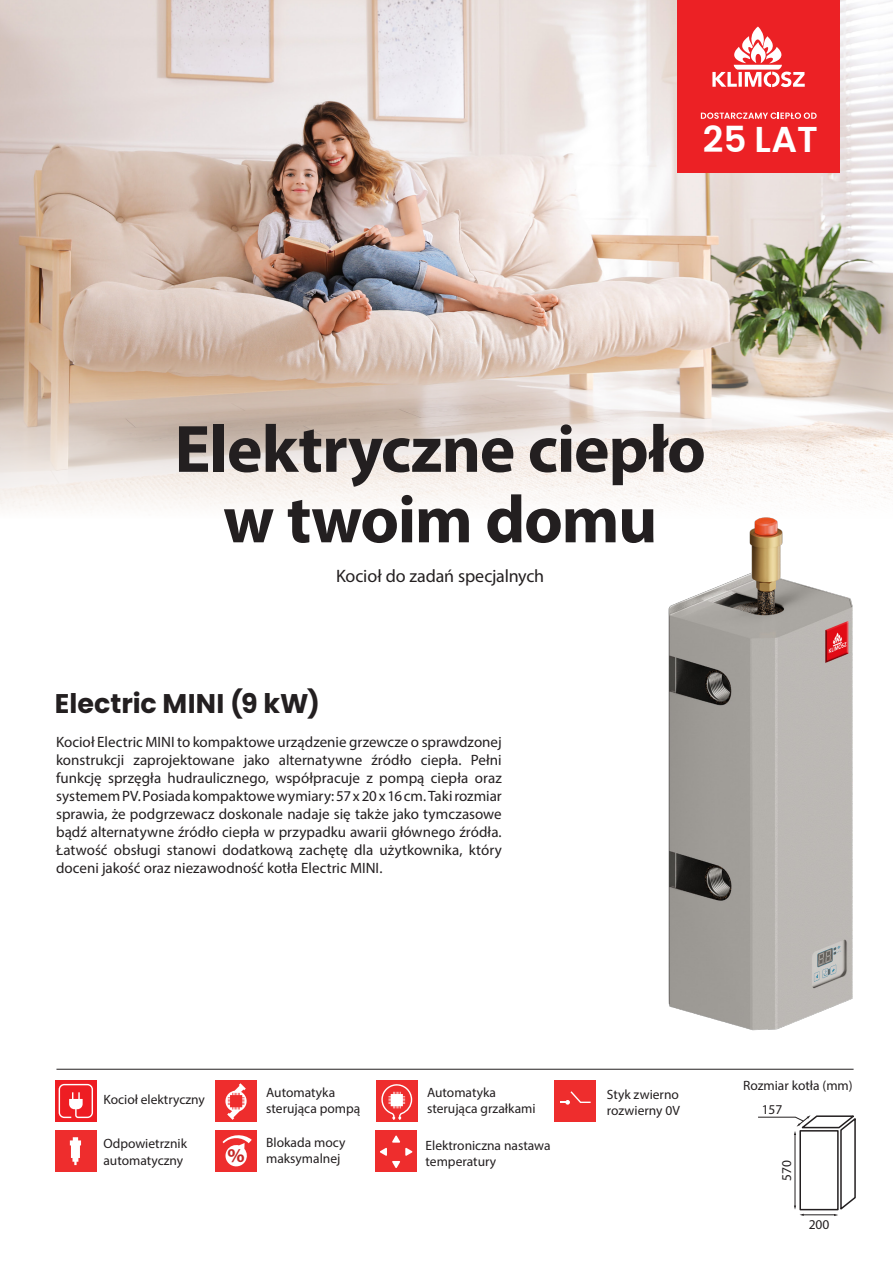
<style>
.page{position:relative;width:893px;height:1263px;background:#fff}
.page>*{position:absolute;margin:0;border:0;box-sizing:border-box;transform-origin:0 0}
.t1{font:700 67.5px/70.5px "Myriad Pro";letter-spacing:-.015em;color:#231f20;text-align:center}
.t2{font:600 35.85px "Poppins";color:#fff}
.t3{font:700 27px "Poppins";color:#231f20}
.t4{font:700 19.5px "Myriad Pro";color:#c42926}
.t5{font:18px "Myriad Pro";letter-spacing:-.01em;color:#231f20}
.t6{font:15px/18px "Myriad Pro";color:#231f20;text-align:justify}
.t7{font:13.5px/16.2px "Myriad Pro";color:#231f20}
</style>
<div class="page">
<img style="left:0;top:0;width:893px;height:509px">
<div style="left:677px;top:0;width:163px;height:173px;background:#ec2125"></div>
<svg style="left:701px;top:113px;width:116px;height:6px"></svg>
<svg style="left:712px;top:27px;width:93px;height:60px"></svg>
<hr style="left:56px;top:1069px;width:798px;height:1px;background:#231f20">
<img style="left:668px;top:517px;width:185px;height:514px">
<svg style="left:758px;top:1115px;width:98px;height:101px"></svg>
<div style="left:55px;top:1130px;width:41px;height:41px;background:#ee2d2d"></div>
<svg style="left:70px;top:1137px;width:11px;height:28px"></svg>
<div style="left:376px;top:1131px;width:41px;height:41px;background:#ee2d2d"></div>
<svg style="left:380px;top:1135px;width:32px;height:33px"></svg>
<div style="left:555px;top:1080px;width:41px;height:41px;background:#ee2d2d"></div>
<svg style="left:560px;top:1091px;width:31px;height:13px"></svg>
<div style="left:216px;top:1081px;width:41px;height:41px;background:#ee2d2d"></div>
<svg style="left:225px;top:1083px;width:22px;height:37px"></svg>
<div style="left:216px;top:1130px;width:41px;height:41px;background:#ee2d2d"></div>
<svg style="left:222px;top:1135px;width:30px;height:32px"></svg>
<div style="left:376px;top:1081px;width:41px;height:41px;background:#ee2d2d"></div>
<svg style="left:381px;top:1084px;width:31px;height:36px"></svg>
<svg style="left:55px;top:1080px;width:42px;height:42px"></svg>
<svg style="left:59px;top:1084px;width:34px;height:34px"></svg>
<h2 class="t2" style="left:703px;top:119px;width:117px">25 LAT</h2>
<h1 class="t1" style="left:175px;top:412px;width:533px">Elektryczne ciepło w twoim domu</h1>
<p class="t5" style="left:336px;top:564px;width:210px">Kocioł do zadań specjalnych</p>
<h3 class="t3" style="left:55px;top:687px;width:267px">Electric MINI (9 kW)</h3>
<p class="t6" style="left:56px;top:733px;width:447px">Kocioł Electric MINI to kompaktowe urządzenie grzewcze o sprawdzonej konstrukcji zaprojektowane jako alternatywne źródło ciepła. Pełni funkcję sprzęgła hudraulicznego, współpracuje z pompą ciepła oraz systemem PV. Posiada kompaktowe wymiary: 57 x 20 x 16 cm. Taki rozmiar sprawia, że podgrzewacz doskonale nadaje się także jako tymczasowe bądź alternatywne źródło ciepła w przypadku awarii głównego źródła.<br>Łatwość obsługi stanowi dodatkową zachętę dla użytkownika, który doceni jakość oraz niezawodność kotła Electric MINI.</p>
<p class="t7" style="left:103px;top:1091px;width:103px">Kocioł elektryczny</p>
<p class="t7" style="left:103px;top:1136px;width:85px">Odpowietrznik automatyczny</p>
<p class="t7" style="left:266px;top:1084px;width:96px">Automatyka sterująca pompą</p>
<p class="t7" style="left:427px;top:1084px;width:110px">Automatyka sterująca grzałkami</p>
<p class="t7" style="left:266px;top:1134px;width:81px">Blokada mocy maksymalnej</p>
<h3 class="t4" style="left:228px;top:1143px;width:19px">%</h3>
<p class="t7" style="left:426px;top:1137px;width:127px">Elektroniczna nastawa temperatury</p>
<p class="t7" style="left:607px;top:1086px;width:75px">Styk zwierno rozwierny 0V</p>
<p class="t7" style="left:743px;top:1077px;width:111px">Rozmiar kotła (mm)</p>
<p class="t7" style="left:762px;top:1101px;width:22px">157</p>
<p class="t7" style="left:778px;top:1180px;width:22px;rotate:-90deg">570</p>
<p class="t7" style="left:809px;top:1216px;width:22px">200</p>
</div>
